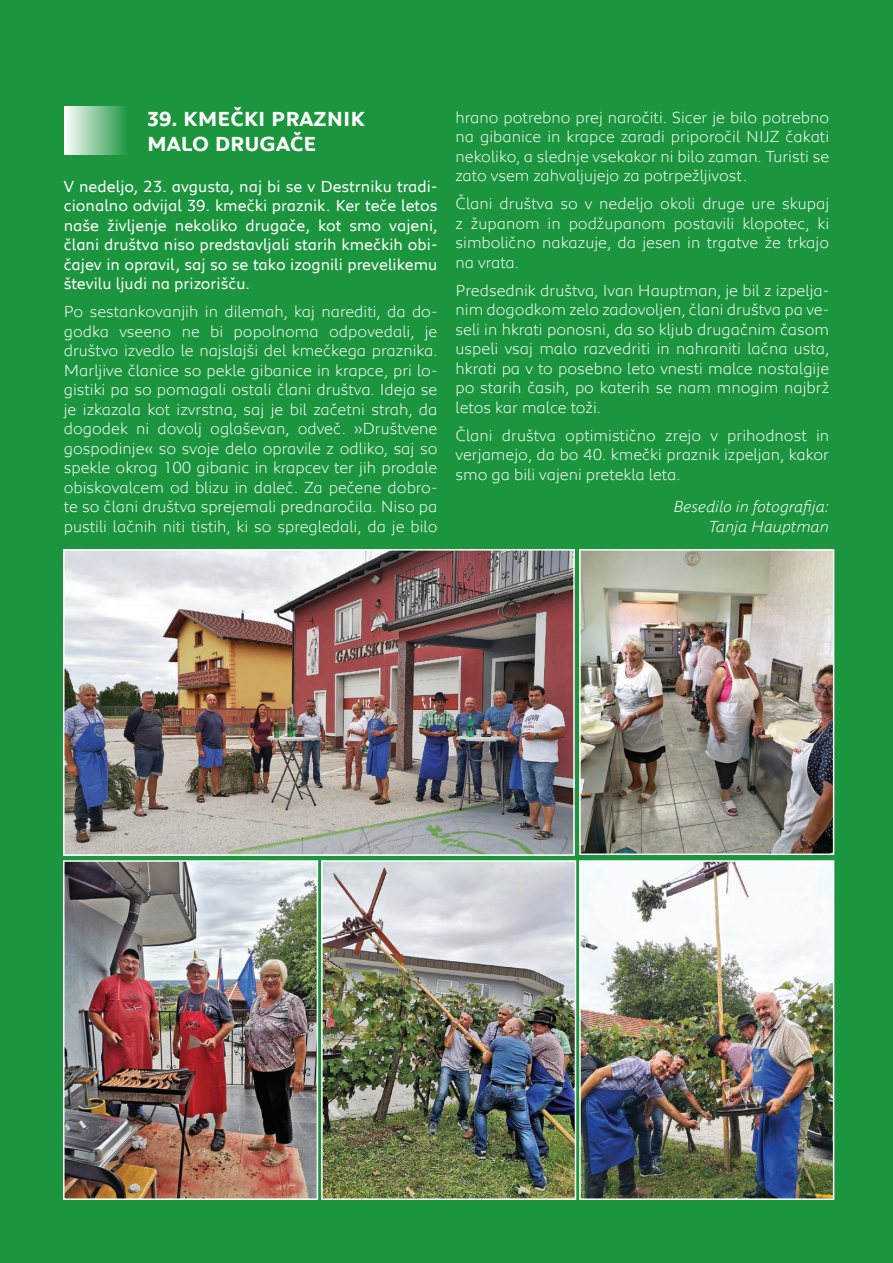
<style>
.page{position:relative;width:893px;height:1263px;background:#1b953e}
.page>*{position:absolute;margin:0;border:0;box-sizing:border-box;transform-origin:0 0}
.t1{font:700 21px/25.2px "Peugeot";color:#fff}
.t2{font:300 16.5px/19.5px "Peugeot";color:#fff;text-align:justify}
.t3{font:16.5px/19.5px "Peugeot";color:#fff;text-align:justify}
.t4{font:italic 300 16.5px/19.5px "Peugeot";color:#fff;text-align:right}
</style>
<div class="page">
<div style="left:64px;top:106px;width:64px;height:48px;background:linear-gradient(to right,#fefffe,#229844)"></div>
<img style="left:582px;top:863px;width:249px;height:334px">
<div style="left:579px;top:860px;width:255px;height:340px;border:2px solid #fff"></div>
<img style="left:582px;top:552px;width:249px;height:300px">
<div style="left:579px;top:549px;width:255px;height:306px;border:2px solid #fff"></div>
<img style="left:324px;top:863px;width:249px;height:334px">
<div style="left:321px;top:860px;width:255px;height:340px;border:2px solid #fff"></div>
<img style="left:66px;top:863px;width:249px;height:334px">
<div style="left:63px;top:860px;width:255px;height:340px;border:2px solid #fff"></div>
<img style="left:66px;top:552px;width:506px;height:301px">
<div style="left:63px;top:549px;width:512px;height:307px;border:2px solid #fff"></div>
<p class="t1" style="left:147px;top:106px;width:219px">39. KMEČKI PRAZNIK<br>MALO DRUGAČE</p>
<p class="t3" style="left:64px;top:176px;width:375px">V nedeljo, 23. avgusta, naj bi se v Destrniku tradi&shy;cionalno odvijal 39. kmečki praznik. Ker teče letos naše življenje nekoliko drugače, kot smo vajeni, člani društva niso predstavljali starih kmečkih obi&shy;čajev in opravil, saj so se tako izognili prevelikemu številu ljudi na prizorišču.</p>
<p class="t2" style="left:64px;top:301px;width:375px">Po sestankovanjih in dilemah, kaj narediti, da do&shy;godka vseeno ne bi popolnoma odpovedali, je društvo izvedlo le najslajši del kmečkega praznika.<br>Marljive članice so pekle gibanice in krapce, pri lo&shy;gistiki pa so pomagali ostali člani društva. Ideja se je izkazala kot izvrstna, saj je bil začetni strah, da dogodek ni dovolj oglaševan, odveč. »Društvene gospodinje« so svoje delo opravile z odliko, saj so spekle okrog 100 gibanic in krapcev ter jih prodale obiskovalcem od blizu in daleč. Za pečene dobro&shy;te so člani društva sprejemali prednaročila. Niso pa pustili lačnih niti tistih, ki so spregledali, da je bilo</p>
<p class="t2" style="left:455px;top:106px;width:375px">hrano potrebno prej naročiti. Sicer je bilo potrebno na gibanice in krapce zaradi priporočil NIJZ čakati nekoliko, a slednje vsekakor ni bilo zaman. Turisti se zato vsem zahvaljujejo za potrpežljivost.</p>
<p class="t2" style="left:455px;top:193px;width:375px">Člani društva so v nedeljo okoli druge ure skupaj z županom in podžupanom postavili klopotec, ki simbolično nakazuje, da jesen in trgatve že trkajo na vrata.</p>
<p class="t2" style="left:455px;top:279px;width:375px">Predsednik društva, Ivan Hauptman, je bil z izpelja&shy;nim dogodkom zelo zadovoljen, člani društva pa ve&shy;seli in hkrati ponosni, da so kljub drugačnim časom uspeli vsaj malo razvedriti in nahraniti lačna usta, hkrati pa v to posebno leto vnesti malce nostalgije po starih časih, po katerih se nam mnogim najbrž letos kar malce toži.</p>
<p class="t2" style="left:455px;top:424px;width:375px">Člani društva optimistično zrejo v prihodnost in verjamejo, da bo 40. kmečki praznik izpeljan, kakor smo ga bili vajeni pretekla leta.</p>
<p class="t4" style="left:674px;top:496px;width:157px">Besedilo in fotografija:<br>Tanja Hauptman</p>
</div>
